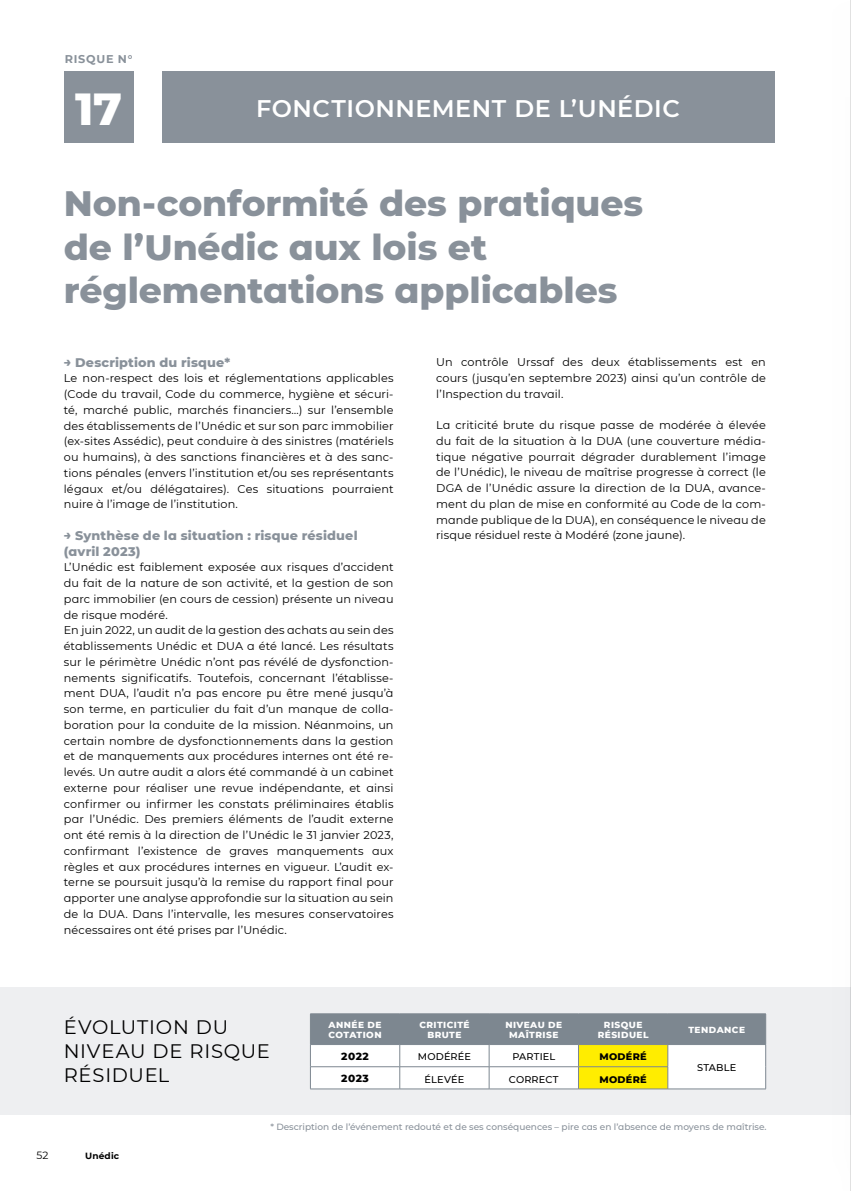
<style>
.page{position:relative;width:851px;height:1191px;background:#fff}
.page>*{position:absolute;margin:0;border:0;box-sizing:border-box;transform-origin:0 0}
.t1{font:800 45.75px "Montserrat";color:#fff}
.t2{font:800 36px/43.5px "Montserrat";letter-spacing:-.005em;color:#89919a}
.t3{font:600 24px "Montserrat";letter-spacing:.025em;color:#fff}
.t4{font:19.5px/24px "Montserrat";letter-spacing:.04em;color:#000}
.t5{font:800 12.75px/15.8px "Montserrat";letter-spacing:.015em;color:#89919a}
.t6{font:11.25px/15.8px "Montserrat";letter-spacing:.01em;color:#000;text-align:justify}
.t7{font:700 11.25px "Montserrat";letter-spacing:.07em;color:#89919a}
.t8{font:800 10.5px "Montserrat";letter-spacing:.05em;color:#000}
.t9{font:10.5px "Montserrat";color:#000}
.t10{font:500 9.75px "Montserrat";letter-spacing:.015em;color:#000}
.t11{font:800 9.75px "Montserrat";letter-spacing:.025em;color:#000}
.t12{font:500 9px "Montserrat";color:#89919a}
.t13{font:800 9px/10.5px "Montserrat";letter-spacing:.05em;color:#fff;text-align:center}
.t14{font:700 9px "Montserrat";letter-spacing:.02em;color:#000}
</style>
<div class="page">
<div style="left:0;top:986px;width:850px;height:128px;background:#eeeff1"></div>
<div style="left:162px;top:72px;width:612px;height:71px;background:#89919a"></div>
<svg style="left:310px;top:1013px;width:456px;height:76px;background:#c5c7b2"></svg>
<hr style="left:310px;top:1088px;width:89px;height:1px;background:#7d8790">
<hr style="left:399px;top:1088px;width:90px;height:1px;background:#7d8790">
<hr style="left:489px;top:1088px;width:89px;height:1px;background:#7d8790">
<hr style="left:578px;top:1088px;width:89px;height:1px;background:#7d8790">
<div style="left:64px;top:72px;width:69px;height:71px;background:#89919a"></div>
<div style="left:823px;top:0;width:27px;height:1191px;background:#000;opacity:.35"></div>
<hr style="left:850px;top:0;width:1px;height:1191px;background:#c6c6c6">
<p class="t7" style="left:65px;top:51px;width:69px">RISQUE N°</p>
<h1 class="t1" style="left:75px;top:75px;width:49px">17</h1>
<h3 class="t3" style="left:256px;top:91px;width:425px">FONCTIONNEMENT DE L’UNÉDIC</h3>
<h2 class="t2" style="left:64px;top:179px;width:580px">Non-conformité des pratiques de l’Unédic aux lois et réglementations applicables</h2>
<p class="t5" style="left:64px;top:353px;width:168px">→ Description du risque*</p>
<p class="t6" style="left:64px;top:370px;width:331px">Le non-respect des lois et réglementations applicables (Code du travail, Code du commerce, hygiène et sécuri&shy;té, marché public, marchés financiers…) sur l’ensemble des établissements de l’Unédic et sur son parc immobilier (ex-sites Assédic), peut conduire à des sinistres (matériels ou humains), à des sanctions financières et à des sanc&shy;tions pénales (envers l’institution et/ou ses représentants légaux et/ou délégataires). Ces situations pourraient nuire à l’image de l’institution.</p>
<p class="t5" style="left:64px;top:527px;width:295px">→ Synthèse de la situation : risque résiduel (avril 2023)</p>
<p class="t6" style="left:64px;top:559px;width:331px;text-align:left">L’Unédic est faiblement exposée aux risques d’accident du fait de la nature de son activité, et la gestion de son parc immobilier (en cours de cession) présente un niveau de risque modéré.<br>En juin 2022, un audit de la gestion des achats au sein des établissements Unédic et DUA a été lancé. Les résultats sur le périmètre Unédic n’ont pas révélé de dysfonction&shy;nements significatifs. Toutefois, concernant l’établisse&shy;ment DUA, l’audit n’a pas encore pu être mené jusqu’à son terme, en particulier du fait d’un manque de colla&shy;boration pour la conduite de la mission. Néanmoins, un certain nombre de dysfonctionnements dans la gestion et de manquements aux procédures internes ont été re&shy;levés. Un autre audit a alors été commandé à un cabinet externe pour réaliser une revue indépendante, et ainsi confirmer ou infirmer les constats préliminaires établis par l’Unédic. Des premiers éléments de l’audit externe ont été remis à la direction de l’Unédic le 31 janvier 2023, confirmant l’existence de graves manquements aux règles et aux procédures internes en vigueur. L’audit ex&shy;terne se poursuit jusqu’à la remise du rapport final pour apporter une analyse approfondie sur la situation au sein de la DUA. Dans l’intervalle, les mesures conservatoires nécessaires ont été prises par l’Unédic.</p>
<p class="t6" style="left:436px;top:354px;width:331px">Un contrôle Urssaf des deux établissements est en cours (jusqu’en septembre 2023) ainsi qu’un contrôle de l’Inspection du travail.</p>
<p class="t6" style="left:436px;top:417px;width:331px">La criticité brute du risque passe de modérée à élevée du fait de la situation à la DUA (une couverture média&shy;tique négative pourrait dégrader durablement l’image de l’Unédic), le niveau de maîtrise progresse à correct (le DGA de l’Unédic assure la direction de la DUA, avance&shy;ment du plan de mise en conformité au Code de la com&shy;mande publique de la DUA), en conséquence le niveau de risque résiduel reste à Modéré (zone jaune).</p>
<h3 class="t4" style="left:64px;top:1014px;width:207px">ÉVOLUTION DU<br>NIVEAU DE RISQUE<br>RÉSIDUEL</h3>
<p class="t13" style="left:328px;top:1018px;width:54px;text-align:left">ANNÉE DE<br>COTATION</p>
<p class="t13" style="left:419px;top:1018px;width:52px">CRITICITÉ<br>BRUTE</p>
<p class="t13" style="left:505px;top:1018px;width:58px">NIVEAU DE<br>MAÎTRISE</p>
<p class="t13" style="left:597px;top:1018px;width:52px">RISQUE<br>RÉSIDUEL</p>
<p class="t13" style="left:688px;top:1024px;width:58px">TENDANCE</p>
<p class="t8" style="left:341px;top:1048px;width:29px">2022</p>
<p class="t10" style="left:418px;top:1050px;width:54px">MODÉRÉE</p>
<p class="t10" style="left:512px;top:1050px;width:44px">PARTIEL</p>
<p class="t11" style="left:599px;top:1049px;width:49px">MODÉRÉ</p>
<p class="t10" style="left:697px;top:1061px;width:41px">STABLE</p>
<p class="t8" style="left:341px;top:1070px;width:29px">2023</p>
<p class="t10" style="left:424px;top:1072px;width:41px">ÉLEVÉE</p>
<p class="t10" style="left:509px;top:1072px;width:51px">CORRECT</p>
<p class="t11" style="left:599px;top:1072px;width:49px">MODÉRÉ</p>
<p class="t9" style="left:36px;top:1148px;width:14px">52</p>
<p class="t14" style="left:85px;top:1149px;width:36px">Unédic</p>
<p class="t12" style="left:270px;top:1120px;width:497px">* Description de l’événement redouté et de ses conséquences – pire cas en l’absence de moyens de maîtrise.</p>
</div>
